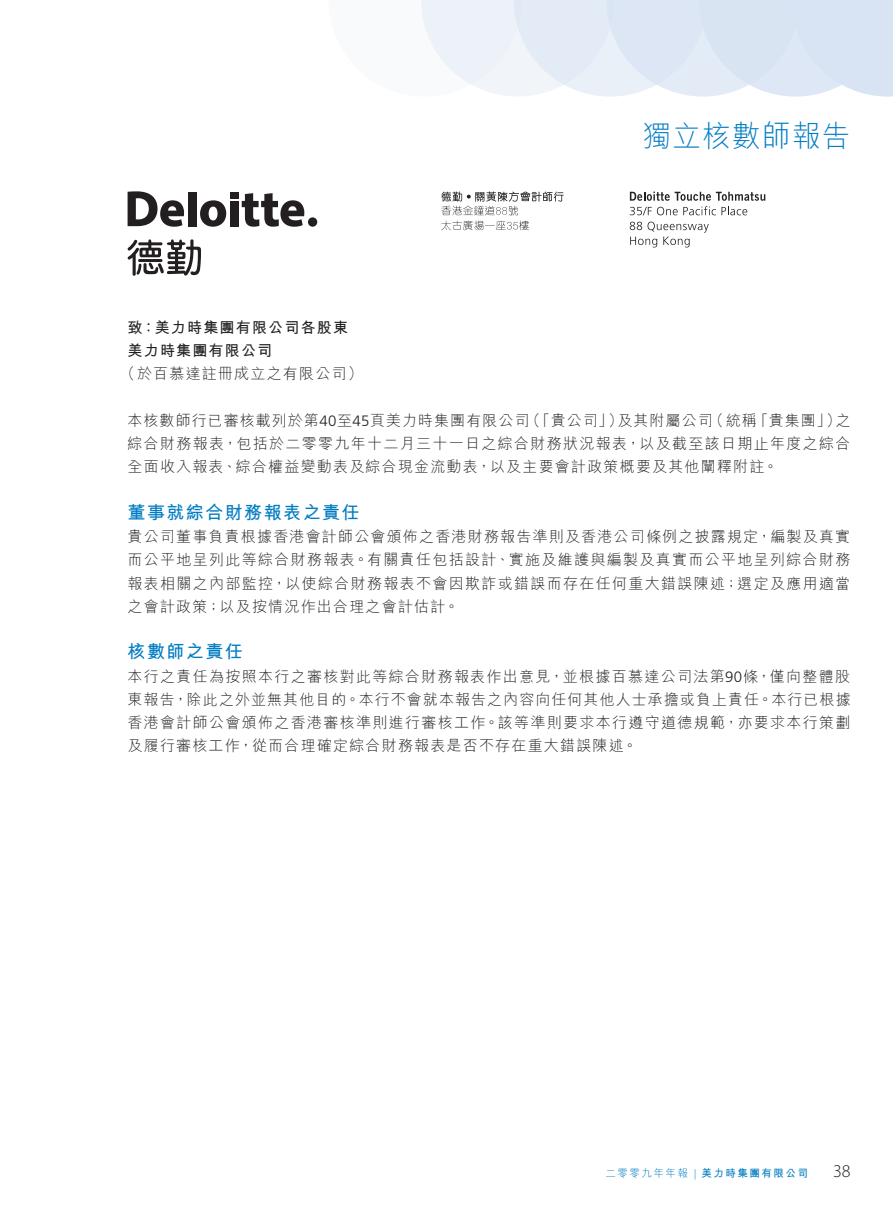
<style>
.page{position:relative;width:893px;height:1212px;background:#fff}
.page>*{position:absolute;margin:0;border:0;box-sizing:border-box;transform-origin:0 0}
.t1{font:300 30px "M Hei HK";letter-spacing:.05em;color:#007cc2;scale:.95 1}
.Heading_1{font:700 18px "M Hei HK";letter-spacing:.08em;color:#007cc2}
.t2{font:300 18px "Myriad Pro";color:#231f20}
.Body_Text{font:300 15px/23.2px "M Hei HK";letter-spacing:.08em;color:#231f20;text-align:justify}
.Body_Text-2{font:700 15px "M Hei HK";letter-spacing:.08em;color:#231f20}
.t3{font:700 10.5px "M Hei HK";letter-spacing:.145em;color:#007cc2}
.s1{font-family:"Frutiger LT Std"}
.s2{font-weight:300}
.s3{font-family:"Myriad Pro";font-weight:300}
</style>
<div class="page">
<svg style="left:421px;top:0;width:472px;height:97px;background:#e2ebf6"></svg>
<svg style="left:630px;top:222px;width:79px;height:25px"></svg>
<div style="left:188px;top:192px;width:8px;height:34px;background:#231f20"></div>
<svg style="left:200px;top:200px;width:26px;height:27px"></svg>
<div style="left:230px;top:201px;width:8px;height:25px;background:#231f20"></div>
<div style="left:230px;top:192px;width:8px;height:7px;background:#231f20"></div>
<svg style="left:242px;top:193px;width:62px;height:34px"></svg>
<div style="left:308px;top:217px;width:9px;height:10px;background:#231f20;border-radius:50%"></div>
<svg style="left:128px;top:191px;width:56px;height:36px"></svg>
<svg style="left:128px;top:239px;width:73px;height:37px"></svg>
<svg style="left:630px;top:192px;width:135px;height:23px"></svg>
<svg style="left:441px;top:191px;width:123px;height:39px"></svg>
<p class="t1" style="left:642px;top:120px;width:220px">獨立核數師報告</p>
<p class="Body_Text-2" style="left:128px;top:316px;width:222px">致：美力時集團有限公司各股東</p>
<p class="Body_Text-2" style="left:128px;top:340px;width:146px">美力時集團有限公司</p>
<p class="Body_Text" style="left:120px;top:362px;width:244px">（於百慕達註冊成立之有限公司）</p>
<p class="Body_Text" style="left:128px;top:408px;width:725px">本核數師行已審核載列於第<span class="s1">40</span>至<span class="s1">45</span>頁美力時集團有限公司（「貴公司」）及其附屬公司（統稱「貴集團」）之綜合財務報表，包括於二零零九年十二月三十一日之綜合財務狀況報表，以及截至該日期止年度之綜合全面收入報表、綜合權益變動表及綜合現金流動表，以及主要會計政策概要及其他闡釋附註。</p>
<p class="Heading_1" style="left:128px;top:499px;width:234px">董事就綜合財務報表之責任</p>
<p class="Body_Text" style="left:128px;top:525px;width:724px">貴公司董事負責根據香港會計師公會頒佈之香港財務報告準則及香港公司條例之披露規定，編製及真實而公平地呈列此等綜合財務報表。有關責任包括設計、實施及維護與編製及真實而公平地呈列綜合財務報表相關之內部監控，以使綜合財務報表不會因欺詐或錯誤而存在任何重大錯誤陳述；選定及應用適當之會計政策；以及按情況作出合理之會計估計。</p>
<p class="Heading_1" style="left:128px;top:639px;width:117px">核數師之責任</p>
<p class="Body_Text" style="left:128px;top:664px;width:725px">本行之責任為按照本行之審核對此等綜合財務報表作出意見，並根據百慕達公司法第<span class="s1">90</span>條，僅向整體股東報告，除此之外並無其他目的。本行不會就本報告之內容向任何其他人士承擔或負上責任。本行已根據香港會計師公會頒佈之香港審核準則進行審核工作。該等準則要求本行遵守道德規範，亦要求本行策劃及履行審核工作，從而合理確定綜合財務報表是否不存在重大錯誤陳述。</p>
<p class="t3" style="left:605px;top:1165px;width:204px"><span class="s2">二零零九年年報</span> <span class="s3">|</span> 美力時集團有限公司</p>
<p class="t2" style="left:833px;top:1160px;width:19px">38</p>
</div>
